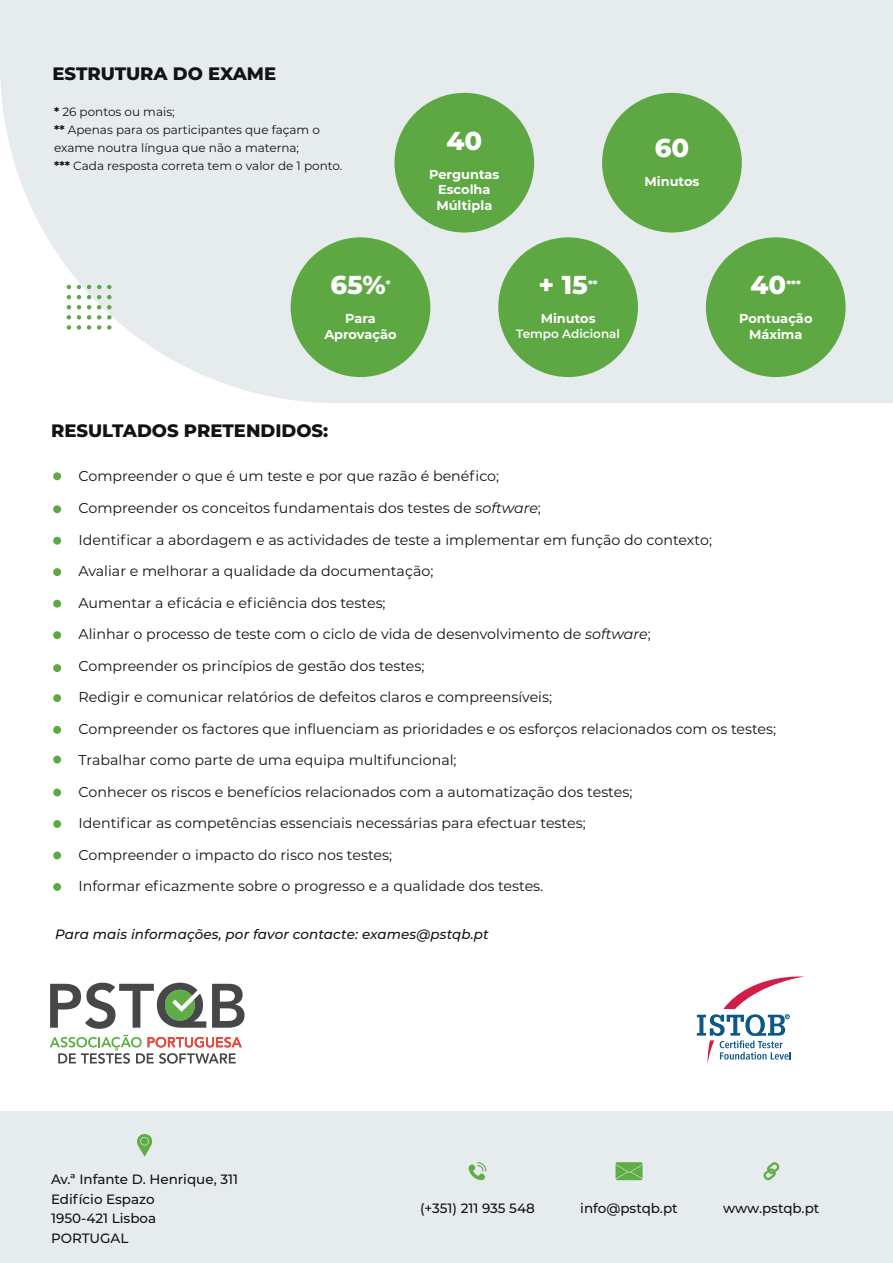
<style>
.page{position:relative;width:893px;height:1263px;background:#fff}
.page>*{position:absolute;margin:0;border:0;box-sizing:border-box;transform-origin:0 0}
.t1{font:800 25.95px "Montserrat";color:#fff}
.t2{font:800 18px "Montserrat";color:#101315}
.t3{font:14.25px "Montserrat";color:#101315}
.t4{font:500 13.5px/19.5px "Montserrat";color:#101315}
.t5{font:italic 500 13.5px "Montserrat";letter-spacing:.01em;color:#101315}
.t6{font:700 12.9px/15.6px "Montserrat";color:#fff;text-align:center}
.t7{font:12px/18px "Montserrat";color:#101315}
.t8{font:600 12px "Montserrat";color:#fff}
.t9{font:800 10.5px "Montserrat";color:#fff}
.s1{font-weight:700}
.s2{font-style:italic}
</style>
<div class="page">
<svg style="left:697px;top:976px;width:107px;height:88px"></svg>
<svg style="left:0;top:0;width:893px;height:403px;background:#e7edee"></svg>
<div style="left:394px;top:93px;width:140px;height:139px;background:#5ea844;border-radius:50%"></div>
<div style="left:291px;top:237px;width:139px;height:140px;background:#5ea844;border-radius:50%"></div>
<div style="left:706px;top:237px;width:140px;height:140px;background:#5ea844;border-radius:50%"></div>
<div style="left:602px;top:93px;width:140px;height:139px;background:#5ea844;border-radius:50%"></div>
<div style="left:498px;top:237px;width:140px;height:140px;background:#5ea844;border-radius:50%"></div>
<svg style="left:67px;top:285px;width:4px;height:4px"></svg>
<svg style="left:77px;top:285px;width:4px;height:4px"></svg>
<svg style="left:87px;top:285px;width:4px;height:4px"></svg>
<svg style="left:97px;top:285px;width:4px;height:4px"></svg>
<svg style="left:107px;top:285px;width:5px;height:4px"></svg>
<svg style="left:67px;top:295px;width:4px;height:4px"></svg>
<svg style="left:77px;top:295px;width:4px;height:4px"></svg>
<svg style="left:87px;top:295px;width:4px;height:4px"></svg>
<svg style="left:97px;top:295px;width:4px;height:4px"></svg>
<svg style="left:107px;top:295px;width:5px;height:4px"></svg>
<svg style="left:67px;top:305px;width:4px;height:4px"></svg>
<svg style="left:77px;top:305px;width:4px;height:4px"></svg>
<svg style="left:87px;top:305px;width:4px;height:4px"></svg>
<svg style="left:97px;top:305px;width:4px;height:4px"></svg>
<svg style="left:107px;top:305px;width:5px;height:4px"></svg>
<svg style="left:67px;top:315px;width:4px;height:15px"></svg>
<svg style="left:77px;top:315px;width:4px;height:15px"></svg>
<svg style="left:87px;top:315px;width:4px;height:15px"></svg>
<svg style="left:97px;top:315px;width:4px;height:15px"></svg>
<svg style="left:107px;top:315px;width:5px;height:15px"></svg>
<div style="left:53px;top:472px;width:8px;height:8px;background:#5ea844;border-radius:50%"></div>
<div style="left:53px;top:505px;width:8px;height:8px;background:#5ea844;border-radius:50%"></div>
<div style="left:53px;top:537px;width:8px;height:8px;background:#5ea844;border-radius:50%"></div>
<div style="left:53px;top:568px;width:8px;height:8px;background:#5ea844;border-radius:50%"></div>
<div style="left:53px;top:600px;width:8px;height:8px;background:#5ea844;border-radius:50%"></div>
<div style="left:53px;top:631px;width:8px;height:8px;background:#5ea844;border-radius:50%"></div>
<div style="left:53px;top:664px;width:8px;height:8px;background:#5ea844;border-radius:50%"></div>
<div style="left:53px;top:694px;width:8px;height:8px;background:#5ea844;border-radius:50%"></div>
<div style="left:53px;top:726px;width:8px;height:8px;background:#5ea844;border-radius:50%"></div>
<div style="left:53px;top:756px;width:8px;height:7px;background:#5ea844;border-radius:50%"></div>
<div style="left:53px;top:788px;width:8px;height:8px;background:#5ea844;border-radius:50%"></div>
<div style="left:53px;top:820px;width:8px;height:8px;background:#5ea844;border-radius:50%"></div>
<div style="left:53px;top:883px;width:8px;height:8px;background:#5ea844;border-radius:50%"></div>
<div style="left:53px;top:851px;width:8px;height:8px;background:#5ea844;border-radius:50%"></div>
<div style="left:0;top:1111px;width:893px;height:152px;background:#e6eced"></div>
<svg style="left:615px;top:1162px;width:28px;height:18px"></svg>
<svg style="left:468px;top:1162px;width:18px;height:18px"></svg>
<svg style="left:763px;top:1162px;width:16px;height:18px"></svg>
<svg style="left:137px;top:1134px;width:15px;height:22px"></svg>
<svg style="left:50px;top:983px;width:194px;height:81px"></svg>
<p class="t2" style="left:53px;top:61px;width:225px">ESTRUTURA DO EXAME</p>
<p class="t7" style="left:54px;top:102px;width:290px"><span class="s1">*</span> 26 pontos ou mais;<br><span class="s1">**</span> Apenas para os participantes que façam o exame noutra língua que não a materna;<br><span class="s1">***</span> Cada resposta correta tem o valor de 1 ponto.</p>
<h1 class="t1" style="left:330px;top:266px;width:57px">65%</h1>
<p class="t9" style="left:386px;top:277px;width:6px">*</p>
<p class="t6" style="left:324px;top:310px;width:74px">Para<br>Aprovação</p>
<p class="t2" style="left:51px;top:417px;width:279px">RESULTADOS PRETENDIDOS:</p>
<h1 class="t1" style="left:446px;top:121px;width:37px">40</h1>
<p class="t6" style="left:429px;top:166px;width:72px">Perguntas<br>Escolha<br>Múltipla</p>
<h1 class="t1" style="left:538px;top:266px;width:51px">+ 15</h1>
<p class="t9" style="left:588px;top:277px;width:11px">**</p>
<p class="t6" style="left:541px;top:310px;width:56px">Minutos</p>
<p class="t8" style="left:516px;top:325px;width:105px">Tempo Adicional</p>
<h1 class="t1" style="left:655px;top:129px;width:36px">60</h1>
<p class="t6" style="left:644px;top:173px;width:56px">Minutos</p>
<h1 class="t1" style="left:750px;top:266px;width:37px">40</h1>
<p class="t9" style="left:786px;top:277px;width:16px">***</p>
<p class="t6" style="left:739px;top:310px;width:75px">Pontuação<br>Máxima</p>
<p class="t3" style="left:79px;top:467px;width:422px">Compreender o que é um teste e por que razão é benéfico;</p>
<p class="t3" style="left:79px;top:498px;width:464px">Compreender os conceitos fundamentais dos testes de <span class="s2">software</span>;</p>
<p class="t3" style="left:79px;top:530px;width:635px">Identificar a abordagem e as actividades de teste a implementar em função do contexto;</p>
<p class="t3" style="left:79px;top:561px;width:356px">Avaliar e melhorar a qualidade da documentação;</p>
<p class="t3" style="left:79px;top:593px;width:309px">Aumentar a eficácia e eficiência dos testes;</p>
<p class="t3" style="left:79px;top:624px;width:574px">Alinhar o processo de teste com o ciclo de vida de desenvolvimento de <span class="s2">software</span>;</p>
<p class="t3" style="left:79px;top:656px;width:347px">Compreender os princípios de gestão dos testes;</p>
<p class="t3" style="left:79px;top:687px;width:475px">Redigir e comunicar relatórios de defeitos claros e compreensíveis;</p>
<p class="t3" style="left:79px;top:719px;width:699px">Compreender os factores que influenciam as prioridades e os esforços relacionados com os testes;</p>
<p class="t3" style="left:79px;top:750px;width:380px">Trabalhar como parte de uma equipa multifuncional;</p>
<p class="t3" style="left:79px;top:782px;width:555px">Conhecer os riscos e benefícios relacionados com a automatização dos testes;</p>
<p class="t3" style="left:79px;top:813px;width:509px">Identificar as competências essenciais necessárias para efectuar testes;</p>
<p class="t3" style="left:79px;top:845px;width:315px">Compreender o impacto do risco nos testes;</p>
<p class="t3" style="left:79px;top:876px;width:466px">Informar eficazmente sobre o progresso e a qualidade dos testes.</p>
<p class="t5" style="left:55px;top:925px;width:435px">Para mais informações, por favor contacte: exames@pstqb.pt</p>
<p class="t4" style="left:51px;top:1169px;width:189px">Av.ª Infante D. Henrique, 311<br>Edifício Espazo<br>1950-421 Lisboa<br>PORTUGAL</p>
<p class="t4" style="left:420px;top:1198px;width:116px">(+351) 211 935 548</p>
<p class="t4" style="left:580px;top:1198px;width:99px">info@pstqb.pt</p>
<p class="t4" style="left:723px;top:1198px;width:98px">www.pstqb.pt</p>
</div>
